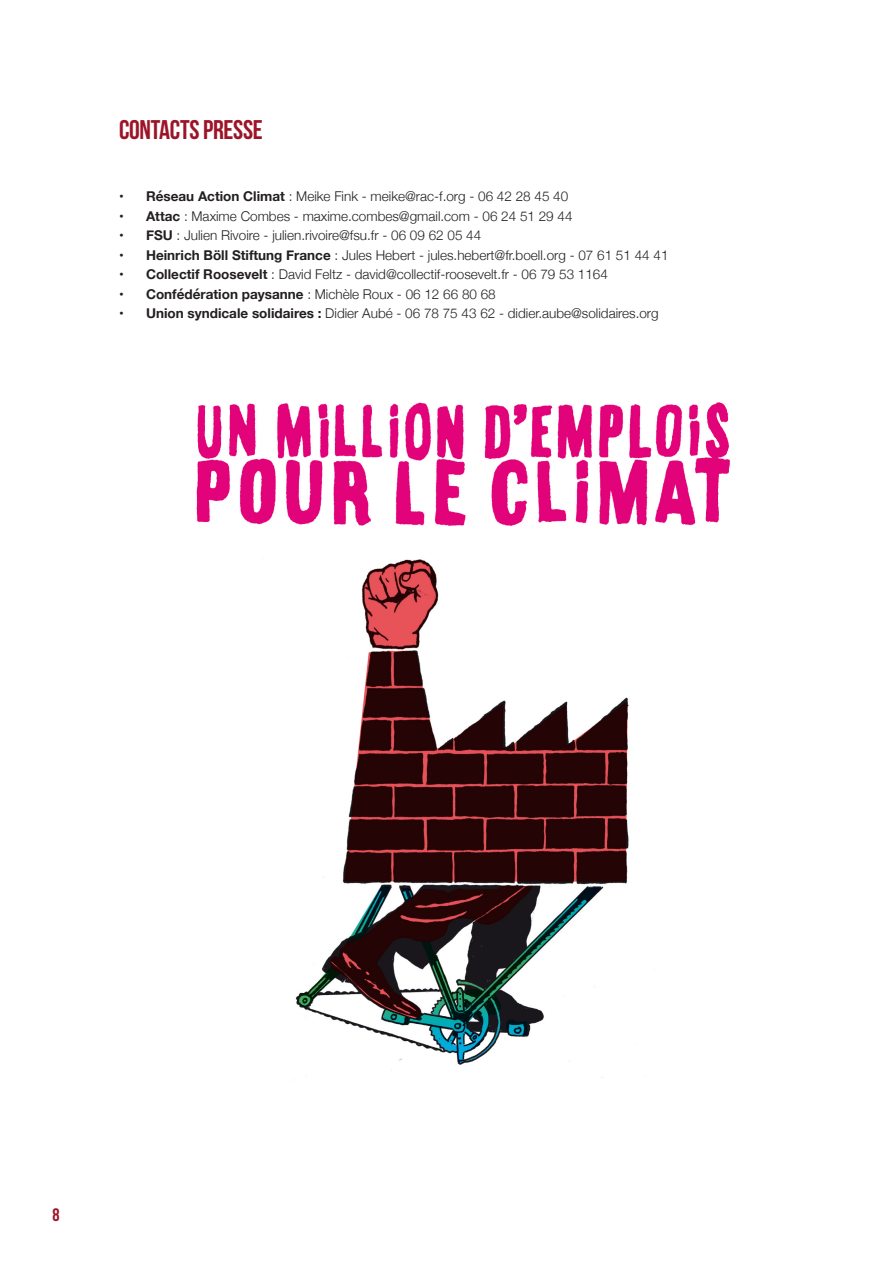
<style>
.page{position:relative;width:893px;height:1263px;background:#fff}
.page>*{position:absolute;margin:0;border:0;box-sizing:border-box;transform-origin:0 0}
.t1{font:27px "Bebas Neue";letter-spacing:-.01em;color:#9d1428}
.t2{font:18px "Bebas Neue";color:#9d1428}
.t3{font:300 13.5px "Helvetica Neue";color:#231f20}
.s1{font-weight:700}
</style>
<div class="page">
<img style="left:196px;top:402px;width:534px;height:676px">
<p class="t1" style="left:119px;top:115px;width:145px">CONTACTS PRESSE</p>
<p class="t3" style="left:119px;top:186px;width:451px"><span class="s1">• Réseau Action Climat</span> : Meike Fink - meike@rac-f.org - 06 42 28 45 40</p>
<p class="t3" style="left:119px;top:205px;width:455px"><span class="s1">• Attac</span> : Maxime Combes - maxime.combes@gmail.com - 06 24 51 29 44</p>
<p class="t3" style="left:119px;top:225px;width:364px"><span class="s1">• FSU</span> : Julien Rivoire - julien.rivoire@fsu.fr - 06 09 62 05 44</p>
<p class="t3" style="left:119px;top:244px;width:551px"><span class="s1">• Heinrich Böll Stiftung France</span> : Jules Hebert - jules.hebert@fr.boell.org - 07 61 51 44 41</p>
<p class="t3" style="left:119px;top:264px;width:490px"><span class="s1">• Collectif Roosevelt</span> : David Feltz - david@collectif-roosevelt.fr - 06 79 53 1164</p>
<p class="t3" style="left:119px;top:283px;width:378px"><span class="s1">• Confédération paysanne</span> : Michèle Roux - 06 12 66 80 68</p>
<p class="t3" style="left:119px;top:303px;width:541px"><span class="s1">• Union syndicale solidaires :</span> Didier Aubé - 06 78 75 43 62 - didier.aube@solidaires.org</p>
<p class="t2" style="left:52px;top:1205px;width:9px">8</p>
</div>
